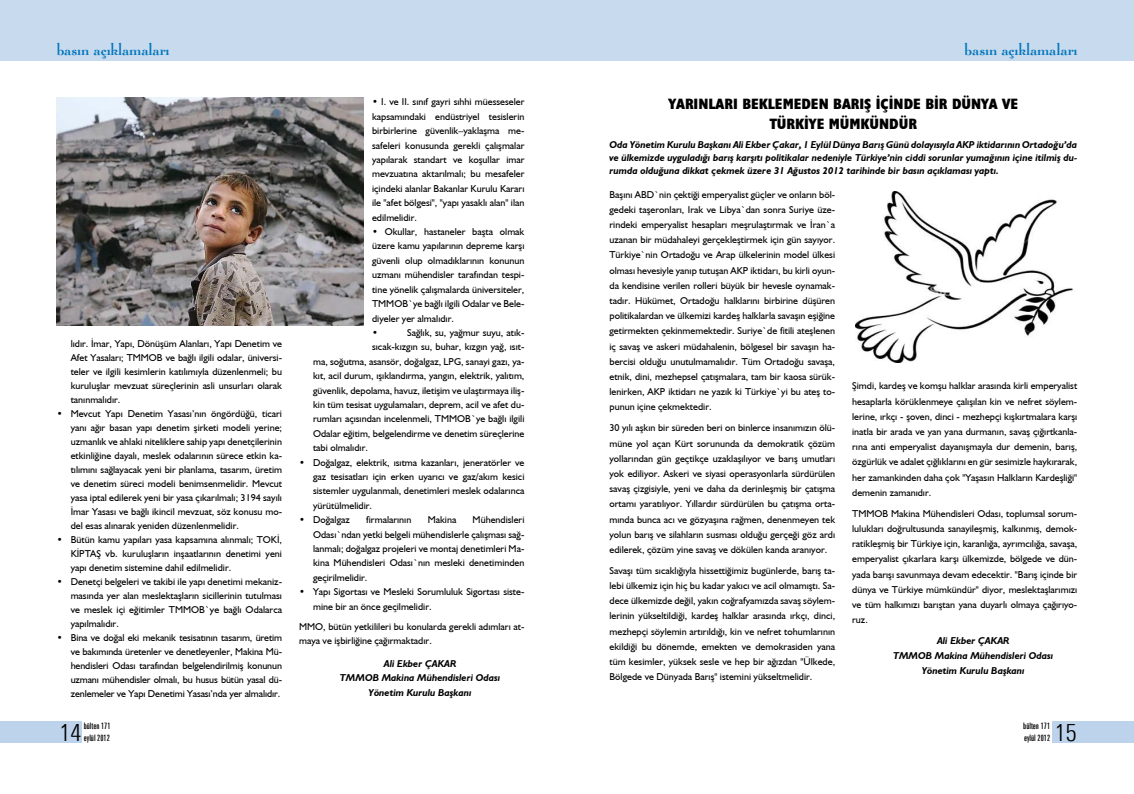
<style>
.page{position:relative;width:1134px;height:794px;background:#fff}
.page>*{position:absolute;margin:0;border:0;box-sizing:border-box;transform-origin:0 0}
.t1{font:300 condensed 24.1px "Zurich BT";color:#000}
.t2{font:16px "Lucian BT";letter-spacing:-.01em;color:#0076bd}
.t3{font:700 condensed 15px/20px "Humanist 521 BT Xtra";color:#000;text-align:center}
.t4{font:10px/15.2px "Humanist 521 BT";color:#000;text-align:justify}
.t5{font:italic 700 10px/14.4px "Humanist 521 BT";color:#000;text-align:center}
.t6{font:extra-condensed 9px/12px "Zurich BT";color:#000}
</style>
<div class="page">
<div style="left:1052px;top:721px;width:82px;height:22px;background:#bdd2eb"></div>
<div style="left:0;top:721px;width:82px;height:22px;background:#bdd2eb"></div>
<div style="left:0;top:0;width:1134px;height:60px;background:#c8daee"></div>
<img style="left:57px;top:98px;width:307px;height:227px">
<img style="left:855px;top:191px;width:218px;height:171px">
<h2 class="t2" style="left:57px;top:40px;width:114px">basın açıklamaları</h2>
<h2 class="t2" style="left:964px;top:40px;width:114px">basın açıklamaları</h2>
<p class="t4" style="left:71px;top:336px;width:213px;line-height:14px">lıdır. İmar, Yapı, Dönüşüm Alanları, Yapı Denetim ve Afet Yasaları; TMMOB ve bağlı ilgili odalar, üniversi&shy;teler ve ilgili kesimlerin katılımıyla düzenlenmeli; bu kuruluşlar mevzuat süreçlerinin asli unsurları olarak tanınmalıdır.</p>
<p class="t4" style="left:71px;top:406px;width:213px;line-height:14px;text-indent:-14px">• Mevcut Yapı Denetim Yasası’nın öngördüğü, ticari yanı ağır basan yapı denetim şirketi modeli yerine; uzmanlık ve ahlaki niteliklere sahip yapı denetçilerinin etkinliğine dayalı, meslek odalarının sürece etkin ka&shy;tılımını sağlayacak yeni bir planlama, tasarım, üretim ve denetim süreci modeli benimsenmelidir. Mevcut yasa iptal edilerek yeni bir yasa çıkarılmalı; 3194 sayılı İmar Yasası ve bağlı ikincil mevzuat, söz konusu mo&shy;del esas alınarak yeniden düzenlenmelidir.</p>
<p class="t4" style="left:71px;top:532px;width:213px;line-height:14px;text-indent:-14px">• Bütün kamu yapıları yasa kapsamına alınmalı; TOKİ, KİPTAŞ vb. kuruluşların inşaatlarının denetimi yeni yapı denetim sistemine dahil edilmelidir.</p>
<p class="t4" style="left:71px;top:574px;width:213px;line-height:14px;text-indent:-14px">• Denetçi belgeleri ve takibi ile yapı denetimi mekaniz&shy;masında yer alan meslektaşların sicillerinin tutulması ve meslek içi eğitimler TMMOB`ye bağlı Odalarca yapılmalıdır.</p>
<p class="t4" style="left:71px;top:630px;width:213px;line-height:14px;text-indent:-14px">• Bina ve doğal eki mekanik tesisatının tasarım, üretim ve bakımında üretenler ve denetleyenler, Makina Mü&shy;hendisleri Odası tarafından belgelendirilmiş konunun uzmanı mühendisler olmalı, bu husus bütün yasal dü&shy;zenlemeler ve Yapı Denetimi Yasası’nda yer almalıdır.</p>
<p class="t4" style="left:372px;top:95px;width:154px;line-height:14.4px">• I. ve II. sınıf gayri sıhhi müesseseler kapsamındaki endüstriyel tesislerin birbirlerine güvenlik–yaklaşma me&shy;safeleri konusunda gerekli çalışmalar yapılarak standart ve koşullar imar mevzuatına aktarılmalı; bu mesafeler içindeki alanlar Bakanlar Kurulu Kararı ile "afet bölgesi", "yapı yasaklı alan" ilan edilmelidir.</p>
<p class="t4" style="left:372px;top:224px;width:154px;line-height:14.4px;text-align:left">• Okullar, hastaneler başta olmak üzere kamu yapılarının depreme karşı güvenli olup olmadıklarının konunun uzmanı mühendisler tarafından tespi&shy;tine yönelik çalışmalarda üniversiteler,<br>TMMOB`ye bağlı ilgili Odalar ve Bele&shy;diyeler yer almalıdır.<br>•</p>
<p class="t4" style="left:407px;top:325px;width:119px">Sağlık, su, yağmur suyu, atık-</p>
<p class="t4" style="left:372px;top:339px;width:154px">sıcak-kızgın su, buhar, kızgın yağ, ısıt-</p>
<p class="t4" style="left:313px;top:353px;width:213px">ma, soğutma, asansör, doğalgaz, LPG, sanayi gazı, ya-</p>
<p class="t4" style="left:313px;top:368px;width:213px">kıt, acil durum, ışıklandırma, yangın, elektrik, yalıtım,</p>
<p class="t4" style="left:313px;top:382px;width:213px">güvenlik, depolama, havuz, iletişim ve ulaştırmaya iliş-</p>
<p class="t4" style="left:313px;top:397px;width:213px">kin tüm tesisat uygulamaları, deprem, acil ve afet du-</p>
<p class="t4" style="left:313px;top:411px;width:213px">rumları açısından incelenmeli, TMMOB`ye bağlı ilgili</p>
<p class="t4" style="left:313px;top:425px;width:213px">Odalar eğitim, belgelendirme ve denetim süreçlerine</p>
<p class="t4" style="left:313px;top:440px;width:56px">tabi olmalıdır.</p>
<p class="t4" style="left:313px;top:455px;width:213px;line-height:14.4px;text-indent:-14px">• Doğalgaz, elektrik, ısıtma kazanları, jeneratörler ve gaz tesisatları için erken uyarıcı ve gaz/akım kesici sistemler uygulanmalı, denetimleri meslek odalarınca yürütülmelidir.</p>
<p class="t4" style="left:299px;top:512px;width:52px">• Doğalgaz</p>
<p class="t4" style="left:366px;top:512px;width:47px">firmalarının</p>
<p class="t4" style="left:428px;top:512px;width:30px">Makina</p>
<p class="t4" style="left:313px;top:512px;width:213px;line-height:14.4px;text-indent:160px">Mühendisleri Odası`ndan yetki belgeli mühendislerle çalışması sağ&shy;lanmalı; doğalgaz projeleri ve montaj denetimleri Ma&shy;kina Mühendisleri Odası`nın mesleki denetiminden geçirilmelidir.</p>
<p class="t4" style="left:313px;top:584px;width:213px;line-height:14.4px;text-indent:-14px">• Yapı Sigortası ve Mesleki Sorumluluk Sigortası siste&shy;mine bir an önce geçilmelidir.</p>
<p class="t4" style="left:299px;top:619px;width:227px;line-height:14.4px">MMO, bütün yetkilileri bu konularda gerekli adımları at&shy;maya ve işbirliğine çağırmaktadır.</p>
<p class="t5" style="left:340px;top:656px;width:162px">Ali Ekber ÇAKAR<br>TMMOB Makina Mühendisleri Odası<br>Yönetim Kurulu Başkanı</p>
<h3 class="t3" style="left:668px;top:94px;width:351px">YARINLARI BEKLEMEDEN BARIŞ İÇİNDE BİR DÜNYA VE<br>TÜRKİYE MÜMKÜNDÜR</h3>
<p class="t5" style="left:609px;top:138px;width:469px;line-height:13px;text-align:justify">Oda Yönetim Kurulu Başkanı Ali Ekber Çakar, 1 Eylül Dünya Barış Günü dolayısıyla AKP iktidarının Ortadoğu’da ve ülkemizde uyguladığı barış karşıtı politikalar nedeniyle Türkiye’nin ciddi sorunlar yumağının içine itilmiş du&shy;rumda olduğuna dikkat çekmek üzere 31 Ağustos 2012 tarihinde bir basın açıklaması yaptı.</p>
<p class="t4" style="left:609px;top:186px;width:227px">Başını ABD`nin çektiği emperyalist güçler ve onların böl&shy;gedeki taşeronları, Irak ve Libya`dan sonra Suriye üze&shy;rindeki emperyalist hesapları meşrulaştırmak ve İran`a uzanan bir müdahaleyi gerçekleştirmek için gün sayıyor.<br>Türkiye`nin Ortadoğu ve Arap ülkelerinin model ülkesi olması hevesiyle yanıp tutuşan AKP iktidarı, bu kirli oyun&shy;da kendisine verilen rolleri büyük bir hevesle oynamak&shy;tadır. Hükümet, Ortadoğu halklarını birbirine düşüren politikalardan ve ülkemizi kardeş halklarla savaşın eşiğine getirmekten çekinmemektedir. Suriye`de fitili ateşlenen iç savaş ve askeri müdahalenin, bölgesel bir savaşın ha&shy;bercisi olduğu unutulmamalıdır. Tüm Ortadoğu savaşa, etnik, dini, mezhepsel çatışmalara, tam bir kaosa sürük&shy;lenirken, AKP iktidarı ne yazık ki Türkiye`yi bu ateş to&shy;punun içine çekmektedir.</p>
<p class="t4" style="left:609px;top:420px;width:227px">30 yılı aşkın bir süreden beri on binlerce insanımızın ölü&shy;müne yol açan Kürt sorununda da demokratik çözüm yollarından gün geçtikçe uzaklaşılıyor ve barış umutları yok ediliyor. Askeri ve siyasi operasyonlarla sürdürülen savaş çizgisiyle, yeni ve daha da derinleşmiş bir çatışma ortamı yaratılıyor. Yıllardır sürdürülen bu çatışma orta&shy;mında bunca acı ve gözyaşına rağmen, denenmeyen tek yolun barış ve silahların susması olduğu gerçeği göz ardı edilerek, çözüm yine savaş ve dökülen kanda aranıyor.</p>
<p class="t4" style="left:609px;top:562px;width:227px">Savaşı tüm sıcaklığıyla hissettiğimiz bugünlerde, barış ta&shy;lebi ülkemiz için hiç bu kadar yakıcı ve acil olmamıştı. Sa&shy;dece ülkemizde değil, yakın coğrafyamızda savaş söylem&shy;lerinin yükseltildiği, kardeş halklar arasında ırkçı, dinci, mezhepçi söylemin artırıldığı, kin ve nefret tohumlarının ekildiği bu dönemde, emekten ve demokrasiden yana tüm kesimler, yüksek sesle ve hep bir ağızdan "Ülkede, Bölgede ve Dünyada Barış" istemini yükseltmelidir.</p>
<p class="t4" style="left:852px;top:378px;width:227px">Şimdi, kardeş ve komşu halklar arasında kirli emperyalist hesaplarla körüklenmeye çalışılan kin ve nefret söylem&shy;lerine, ırkçı - şoven, dinci - mezhepçi kışkırtmalara karşı inatla bir arada ve yan yana durmanın, savaş çığırtkanla&shy;rına anti emperyalist dayanışmayla dur demenin, barış, özgürlük ve adalet çığlıklarını en gür sesimizle haykırarak, her zamankinden daha çok "Yaşasın Halkların Kardeşliği" demenin zamanıdır.</p>
<p class="t4" style="left:852px;top:505px;width:227px">TMMOB Makina Mühendisleri Odası, toplumsal sorum&shy;lulukları doğrultusunda sanayileşmiş, kalkınmış, demok&shy;ratikleşmiş bir Türkiye için, karanlığa, ayrımcılığa, savaşa, emperyalist çıkarlara karşı ülkemizde, bölgede ve dün&shy;yada barışı savunmaya devam edecektir. "Barış içinde bir dünya ve Türkiye mümkündür" diyor, meslektaşlarımızı ve tüm halkımızı barıştan yana duyarlı olmaya çağırıyo&shy;ruz.</p>
<p class="t5" style="left:893px;top:633px;width:162px;line-height:15.2px">Ali Ekber ÇAKAR<br>TMMOB Makina Mühendisleri Odası<br>Yönetim Kurulu Başkanı</p>
<p class="t6" style="left:84px;top:720px;width:28px">bülten 171 eylül 2012</p>
<p class="t6" style="left:1023px;top:720px;width:28px">bülten 171</p>
<h1 class="t1" style="left:59px;top:718px;width:24px">14</h1>
<p class="t6" style="left:1024px;top:732px;width:28px">eylül 2012</p>
<h1 class="t1" style="left:1055px;top:718px;width:24px">15</h1>
</div>
